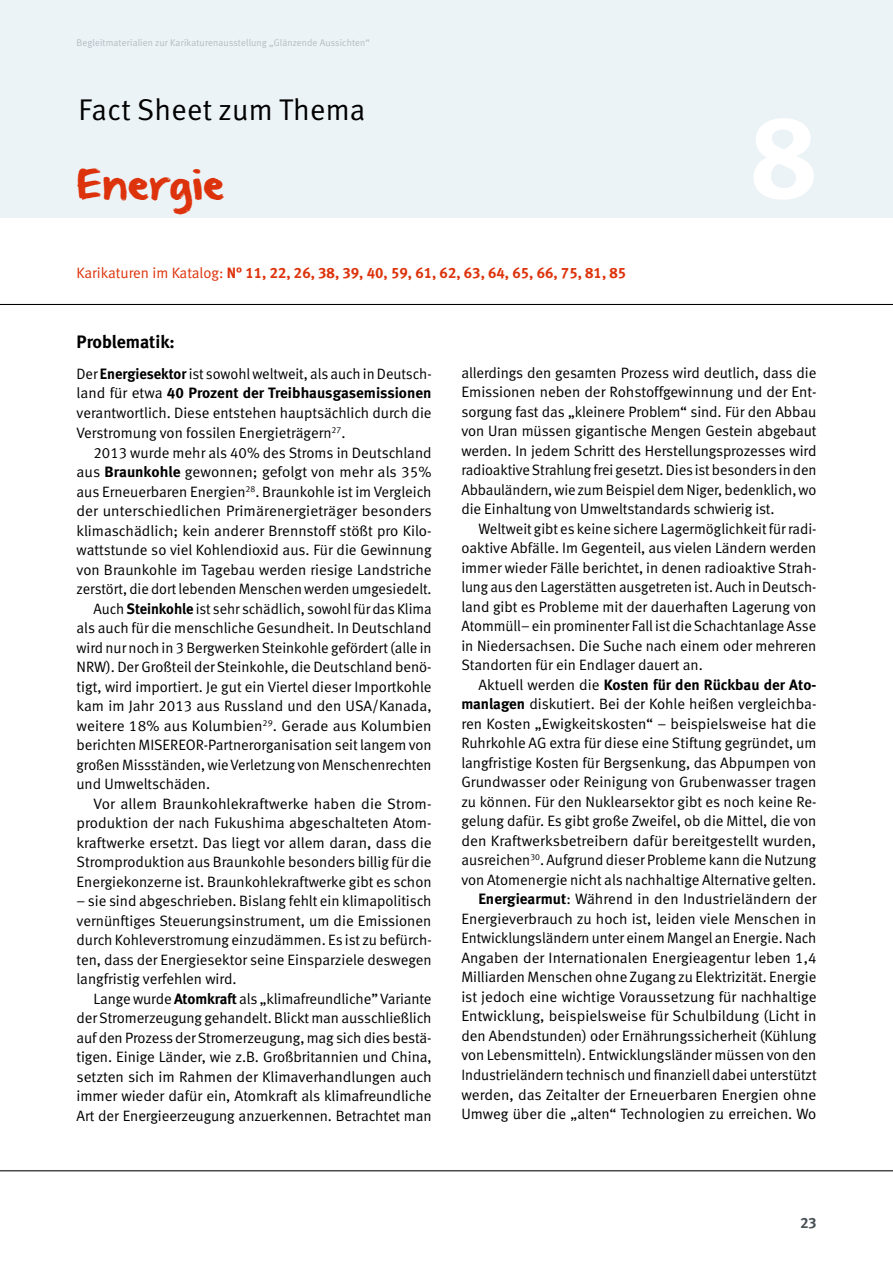
<style>
.page{position:relative;width:893px;height:1263px;background:#fff}
.page>*{position:absolute;margin:0;border:0;box-sizing:border-box;transform-origin:0 0}
.t1{font:33px "From Where You Are";letter-spacing:.02em;color:#dd330c}
.t2{font:30px "Meta Normal LF";letter-spacing:.01em;color:#000}
.t3{font:18px "Meta Bold LF";color:#000}
.t4{font:15px/19.5px "Meta Normal LF";color:#000;text-align:justify}
.t5{font:15px "Meta Bold LF";color:#000}
.t6{font:15px "Meta Bold LF";color:#dd330c}
.t7{font:15px "Meta Plus Bold Caps";color:#485155}
.t8{font:9.75px "Meta Plus Normal";letter-spacing:.01em;color:#b5bdc2}
.t9{font:9px "Meta Plus Normal";letter-spacing:.01em;color:#c8ced2}
.s1{font-family:"Meta Normal LF"}
.s2{font-family:"Meta Bold LF"}
</style>
<div class="page">
<div style="left:0;top:0;width:893px;height:218px;background:#ebf3f7"></div>
<hr style="left:0;top:1170px;width:893px;height:1px;background:#000">
<hr style="left:0;top:304px;width:893px;height:1px;background:#000">
<p class="t9" style="left:77px;top:37px;width:272px">Begleitmaterialien zur Karikaturenausstellung „Glänzende Aussichten“</p>
<p class="t8" style="left:77px;top:37px;width:295px">Begleitmaterialien zur Karikaturenausstellung „Glänzende Aussichten“</p>
<h2 class="t2" style="left:79px;top:92px;width:288px">Fact Sheet zum Thema</h2>
<h1 class="t1" style="left:77px;top:169px;width:149px">Energie</h1>
<p class="t6" style="left:77px;top:264px;width:551px"><span class="s1">Karikaturen im Katalog:</span> N° 11, 22, 26, 38, 39, 40, 59, 61, 62, 63, 64, 65, 66, 75, 81, 85</p>
<p class="t3" style="left:77px;top:331px;width:100px">Problematik:</p>
<p class="t4" style="left:77px;top:364px;width:357px">Der <span class="s2">Energiesektor</span> ist sowohl weltweit, als auch in Deutsch-</p>
<p class="t5" style="left:77px;top:384px;width:357px"><span class="s1">land für etwa</span> 40 Prozent der Treibhausgasemissionen</p>
<p class="t4" style="left:77px;top:402px;width:357px;line-height:20.2px">verantwortlich. Diese entstehen hauptsächlich durch die<br>Verstromung von fossilen Energieträgern<sup>27</sup>.</p>
<p class="t4" style="left:94px;top:442px;width:340px">2013 wurde mehr als 40% des Stroms in Deutschland</p>
<p class="t4" style="left:77px;top:462px;width:357px">aus <span class="s2">Braunkohle</span> gewonnen; gefolgt von mehr als 35%</p>
<p class="t4" style="left:77px;top:481px;width:357px">aus Erneuerbaren Energien<sup>28</sup>. Braunkohle ist im Vergleich</p>
<p class="t4" style="left:77px;top:501px;width:357px">der unterschiedlichen Primärenergieträger besonders</p>
<p class="t4" style="left:77px;top:520px;width:357px">klimaschädlich; kein anderer Brennstoff stößt pro Kilo-</p>
<p class="t4" style="left:77px;top:540px;width:357px">wattstunde so viel Kohlendioxid aus. Für die Gewinnung</p>
<p class="t4" style="left:77px;top:559px;width:357px">von Braunkohle im Tagebau werden riesige Landstriche</p>
<p class="t4" style="left:77px;top:579px;width:354px">zerstört, die dort lebenden Menschen werden umgesiedelt.</p>
<p class="t4" style="left:94px;top:598px;width:340px">Auch <span class="s2">Steinkohle</span> ist sehr schädlich, sowohl für das Klima</p>
<p class="t4" style="left:77px;top:618px;width:357px">als auch für die menschliche Gesundheit. In Deutschland</p>
<p class="t4" style="left:77px;top:637px;width:357px">wird nur noch in 3 Bergwerken Steinkohle gefördert (alle in</p>
<p class="t4" style="left:77px;top:657px;width:357px">NRW). Der Großteil derSteinkohle, die Deutschland benö-</p>
<p class="t4" style="left:77px;top:676px;width:357px">tigt, wird importiert. Je gut ein Viertel dieser Importkohle</p>
<p class="t4" style="left:77px;top:696px;width:357px">kam im Jahr 2013 aus Russland und den USA/Kanada,</p>
<p class="t4" style="left:77px;top:715px;width:356px">weitere 18% aus Kolumbien<sup>29</sup>. Gerade aus Kolumbien</p>
<p class="t4" style="left:77px;top:735px;width:83px">berichten Misereor</p>
<p class="t4" style="left:77px;top:735px;width:357px;text-indent:127px">-Partnerorganisation seit langem von großen Missständen, wie Verletzung von Menschenrechten und Umweltschäden.</p>
<p class="t4" style="left:77px;top:793px;width:357px;text-indent:17px">Vor allem Braunkohlekraftwerke haben die Strom&shy;produktion der nach Fukushima abgeschalteten Atom&shy;kraftwerke ersetzt. Das liegt vor allem daran, dass die Stromproduktion aus Braunkohle besonders billig für die Energiekonzerne ist. Braunkohlekraftwerke gibt es schon</p>
<p class="t4" style="left:77px;top:891px;width:357px">– sie sind abgeschrieben. Bislang fehlt ein klimapolitisch vernünftiges Steuerungsinstrument, um die Emissionen durch Kohleverstromung einzudämmen. Es ist zu befürch&shy;ten, dass der Energiesektor seine Einsparziele deswegen langfristig verfehlen wird.</p>
<p class="t4" style="left:77px;top:988px;width:357px;text-indent:17px">Lange wurde <span class="s2">Atomkraft</span> als „klimafreundliche”Variante der Stromerzeugung gehandelt. Blickt man ausschließlich auf den Prozess der Stromerzeugung, mag sich dies bestä&shy;tigen. Einige Länder, wie z.B. Großbritannien und China, setzten sich im Rahmen der Klimaverhandlungen auch immer wieder dafür ein, Atomkraft als klimafreundliche Art der Energieerzeugung anzuerkennen. Betrachtet man</p>
<p class="t4" style="left:461px;top:362px;width:357px">allerdings den gesamten Prozess wird deutlich, dass die Emissionen neben der Rohstoffgewinnung und der Ent&shy;sorgung fast das „kleinere Problem“ sind. Für den Abbau von Uran müssen gigantische Mengen Gestein abgebaut werden. In jedem Schritt des Herstellungsprozesses wird radioaktive Strahlung frei gesetzt. Dies ist besonders in den Abbauländern, wie zum Beispieldem Niger, bedenklich, wo die Einhaltung von Umweltstandards schwierig ist.</p>
<p class="t4" style="left:461px;top:518px;width:357px;text-indent:17px">Weltweit gibt es keine sichere Lagermöglichkeit für radi&shy;oaktive Abfälle. Im Gegenteil, aus vielen Ländern werden immer wieder Fälle berichtet, in denen radioaktive Strah&shy;lung aus den Lagerstätten ausgetreten ist. Auch in Deutsch&shy;land gibt es Probleme mit der dauerhaften Lagerung von Atommüll– ein prominenter Fall ist die Schachtanlage Asse in Niedersachsen. Die Suche nach einem oder mehreren Standorten für ein Endlager dauert an.</p>
<p class="t5" style="left:478px;top:675px;width:340px"><span class="s1">Aktuell werden die</span> Kosten für den Rückbau der Ato-</p>
<p class="t4" style="left:461px;top:694px;width:357px;text-align:right"><span class="s2">manlagen</span> diskutiert. Bei der Kohle heißen vergleichba&shy;ren Kosten „Ewigkeitskosten“ – beispielsweise hat die Ruhrkohle AG extra für diese eine Stiftung gegründet, um langfristige Kosten für Bergsenkung, das Abpumpen von Grundwasser oder Reinigung von Grubenwasser tragen zu können. Für den Nuklearsektor gibt es noch keine Re&shy;gelung dafür. Es gibt große Zweifel, ob die Mittel, die von den Kraftwerksbetreibern dafür bereitgestellt wurden, ausreichen<sup>30</sup>. Aufgrund dieser Probleme kann die Nutzung von Atomenergie nicht als nachhaltige Alternative gelten.<br><span class="s2">Energiearmut</span>: Während in den Industrieländern der Energieverbrauch zu hoch ist, leiden viele Menschen in Entwicklungsländern unter einem Mangel an Energie. Nach Angaben der Internationalen Energieagentur leben 1,4<br>Milliarden Menschen ohne Zugang zu Elektrizität. Energie ist jedoch eine wichtige Voraussetzung für nachhaltige Entwicklung, beispielsweise für Schulbildung (Licht in den Abendstunden) oder Ernährungssicherheit (Kühlung von Lebensmitteln). Entwicklungsländer müssen von den Industrieländern technisch und finanziell dabei unterstützt werden, das Zeitalter der Erneuerbaren Energien ohne Umweg über die „alten“ Technologien zu erreichen. Wo</p>
<p class="t7" style="left:800px;top:1214px;width:18px">23</p>
</div>
